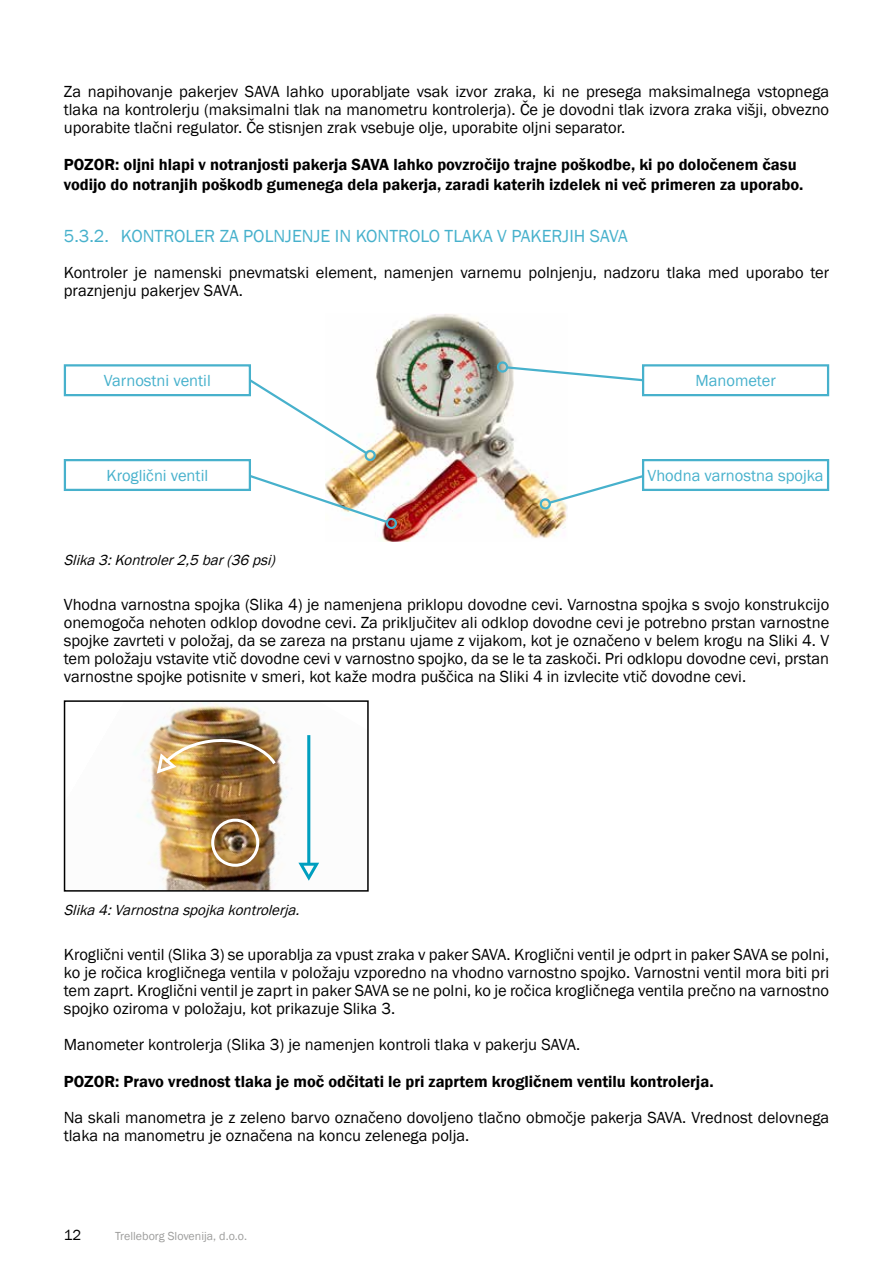
<style>
.page{position:relative;width:893px;height:1263px;background:#fff}
.page>*{position:absolute;margin:0;border:0;box-sizing:border-box;transform-origin:0 0}
.t1{font:18px "Franklin Gothic";letter-spacing:-.035em;color:#47b1cc}
.t2{font:16.5px/18px "Franklin Gothic";color:#000;text-align:justify}
.t3{font:600 16.5px/19.8px "Franklin Gothic";color:#000}
.t4{font:16.5px "Franklin Gothic";color:#47b1cc}
.t5{font:italic 15px "Franklin Gothic";color:#000}
.t6{font:15px "Franklin Gothic";color:#000}
.t7{font:12px "Franklin Gothic";color:#9d9d9c}
</style>
<div class="page">
<img style="left:332px;top:314px;width:235px;height:227px">
<div style="left:64px;top:364px;width:187px;height:32px;border:2px solid #47b1cc"></div>
<div style="left:642px;top:364px;width:187px;height:32px;border:2px solid #47b1cc"></div>
<div style="left:64px;top:459px;width:187px;height:32px;border:2px solid #47b1cc"></div>
<div style="left:642px;top:459px;width:187px;height:32px;border:2px solid #47b1cc"></div>
<svg style="left:247px;top:377px;width:122px;height:79px"></svg>
<div style="left:365px;top:450px;width:11px;height:11px;border:2px solid #47b1cc;border-radius:50%"></div>
<svg style="left:505px;top:365px;width:141px;height:18px"></svg>
<div style="left:497px;top:361px;width:11px;height:12px;border:2px solid #47b1cc;border-radius:50%"></div>
<img style="left:247px;top:473px;width:143px;height:52px">
<div style="left:386px;top:518px;width:11px;height:11px;border:2px solid #47b1cc;border-radius:50%"></div>
<svg style="left:547px;top:473px;width:99px;height:32px"></svg>
<div style="left:540px;top:498px;width:11px;height:12px;border:2px solid #47b1cc;border-radius:50%"></div>
<img style="left:136px;top:703px;width:184px;height:186px">
<div style="left:64px;top:700px;width:305px;height:192px;border:2px solid #000"></div>
<div style="left:211px;top:819px;width:48px;height:48px;border:3px solid #fff;border-radius:50%"></div>
<img style="left:157px;top:730px;width:122px;height:44px">
<svg style="left:298px;top:735px;width:21px;height:146px"></svg>
<p class="t2" style="left:64px;top:82px;width:767px">Za napihovanje pakerjev SAVA lahko uporabljate vsak izvor zraka, ki ne presega maksimalnega vstopnega tlaka na kontrolerju (maksimalni tlak na manometru kontrolerja). Če je dovodni tlak izvora zraka višji, obvezno uporabite tlačni regulator. Če stisnjen zrak vsebuje olje, uporabite oljni separator.</p>
<p class="t3" style="left:64px;top:155px;width:741px">POZOR: oljni hlapi v notranjosti pakerja SAVA lahko povzročijo trajne poškodbe, ki po določenem času vodijo do notranjih poškodb gumenega dela pakerja, zaradi katerih izdelek ni več primeren za uporabo.</p>
<p class="t1" style="left:64px;top:225px;width:78px">5.3.2. Kontrolerzapolnjenjeinkontrolotlakavpakerjih</p>
<p class="t1" style="left:590px;top:225px;width:39px">SAVA</p>
<p class="t2" style="left:64px;top:264px;width:767px">Kontroler je namenski pnevmatski element, namenjen varnemu polnjenju, nadzoru tlaka med uporabo ter praznjenju pakerjev SAVA.</p>
<p class="t4" style="left:104px;top:370px;width:108px">Varnostni ventil</p>
<p class="t4" style="left:695px;top:370px;width:82px">Manometer</p>
<p class="t4" style="left:107px;top:465px;width:103px">Kroglični ventil</p>
<p class="t4" style="left:647px;top:465px;width:178px">Vhodna varnostna spojka</p>
<p class="t5" style="left:64px;top:550px;width:217px">Slika 3: Kontroler 2,5 bar (36 psi)</p>
<p class="t2" style="left:64px;top:596px;width:767px">Vhodna varnostna spojka (Slika 4) je namenjena priklopu dovodne cevi. Varnostna spojka s svojo konstrukcijo onemogoča nehoten odklop dovodne cevi. Za priključitev ali odklop dovodne cevi je potrebno prstan varnostne spojke zavrteti v položaj, da se zareza na prstanu ujame z vijakom, kot je označeno v belem krogu na Sliki 4. V tem položaju vstavite vtič dovodne cevi v varnostno spojko, da se le ta zaskoči. Pri odklopu dovodne cevi, prstan varnostne spojke potisnite v smeri, kot kaže modra puščica na Sliki 4 in izvlecite vtič dovodne cevi.</p>
<p class="t5" style="left:64px;top:900px;width:242px">Slika 4: Varnostna spoj ka kontrolerja.</p>
<p class="t2" style="left:64px;top:946px;width:767px">Kroglični ventil (Slika 3) se uporablja za vpust zraka v paker SAVA. Kroglični ventil je odprt in paker SAVA se polni, ko je ročica krogličnega ventila v položaju vzporedno na vhodno varnostno spojko. Varnostni ventil mora biti pri tem zaprt. Kroglični ventil je zaprt in paker SAVA se ne polni, ko je ročica krogličnega ventila prečno na varnostno spojko oziroma v položaju, kot prikazuje Slika 3.</p>
<p class="t2" style="left:64px;top:1036px;width:518px">Manometer kontrolerja (Slika 3) je namenjen kontroli tlaka v pakerju SAVA.</p>
<p class="t3" style="left:64px;top:1072px;width:651px">POZOR: Pravo vrednost tlaka je moč odčitati le pri zaprtem krogličnem ventilu kontrolerja.</p>
<p class="t2" style="left:64px;top:1109px;width:767px">Na skali manometra je z zeleno barvo označeno dovoljeno tlačno območje pakerja SAVA. Vrednost delovnega tlaka na manometru je označena na koncu zelenega polja.</p>
<p class="t6" style="left:64px;top:1226px;width:19px">12</p>
<p class="t7" style="left:115px;top:1229px;width:133px">Trelleborg Slovenija, d.o.o.</p>
</div>
